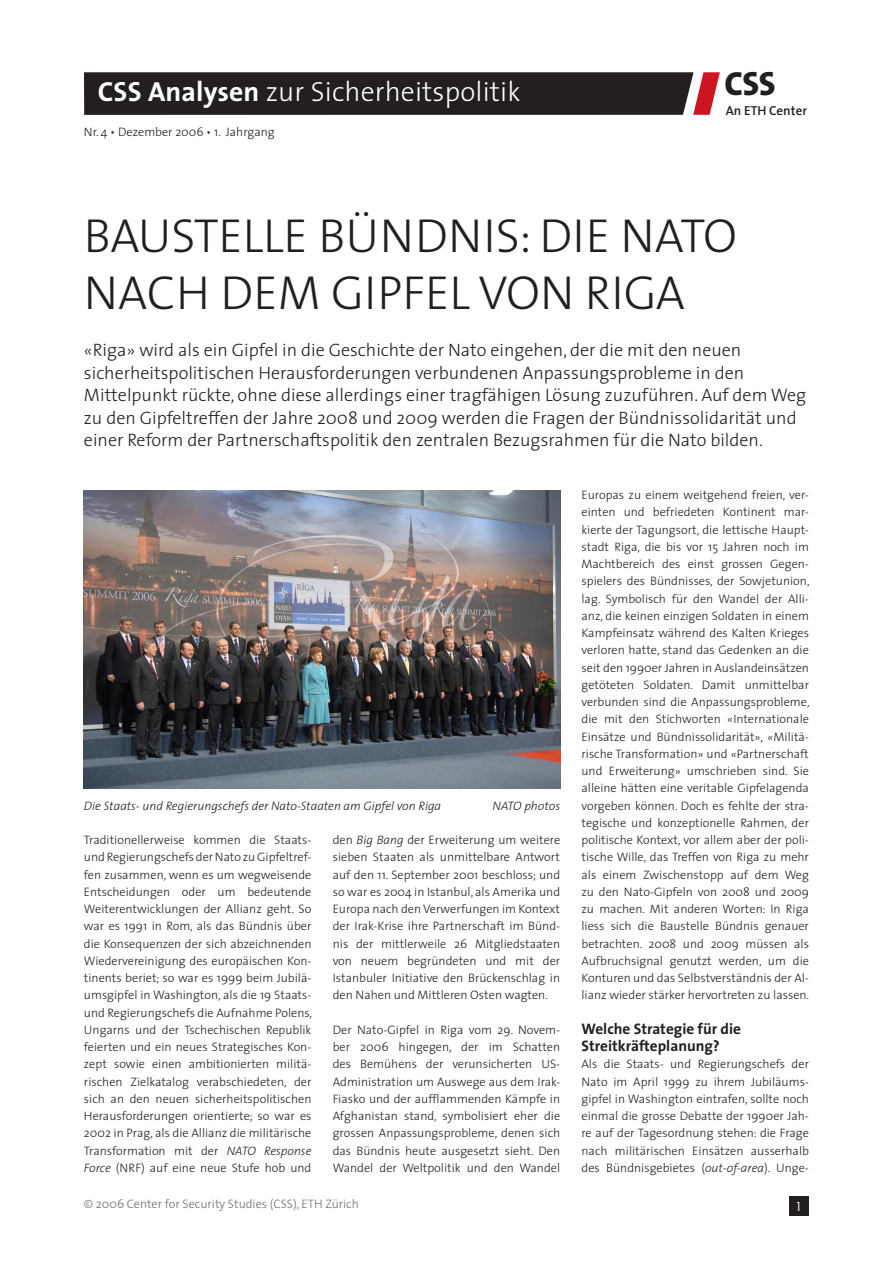
<style>
.page{position:relative;width:893px;height:1263px;background:#fff}
.page>*{position:absolute;margin:0;border:0;box-sizing:border-box;transform-origin:0 0}
._1_Haupttitel{font:300 48px/57px "The Sans";color:#231f20}
.t1{font:800 33.75px "The Sans";color:#231f20}
.t2{font:300 27.75px "The Sans";letter-spacing:.005em;color:#fff}
._2_lead{font:300 18px/22.5px "The Sans";color:#231f20}
._5_Untertitel{font:700 15.3px/17.2px "The Sans";color:#231f20}
.t3{font:600 13.05px "The Sans";color:#231f20}
._4_Text{font:300 12.3px/17.2px "The Sans";color:#231f20;text-align:justify}
._3_Bildlegende{font:italic 300 12.3px "The Sans";color:#231f20}
.t4{font:300 12.3px "The Sans";color:#6c6d70}
.s1{font-weight:700}
.s2{font-style:italic}
</style>
<div class="page">
<svg style="left:84px;top:72px;width:636px;height:43px;background:#2e2526"></svg>
<img style="left:84px;top:490px;width:476px;height:299px">
<div style="left:789px;top:1196px;width:20px;height:20px;background:#231f20"></div>
<p class="t2" style="left:98px;top:69px;width:424px"><span class="s1">CSS Analysen</span> zur Sicherheitspolitik</p>
<p class="_4_Text" style="left:84px;top:123px;width:192px">Nr. 4 • Dezember 2006 • 1. Jahrgang</p>
<p class="t1" style="left:724px;top:55px;width:53px">CSS</p>
<p class="t3" style="left:726px;top:99px;width:83px">An ETH Center</p>
<p class="_1_Haupttitel" style="left:84px;top:206px;width:329px">Baustelle Bündn</p>
<p class="_1_Haupttitel" style="left:84px;top:206px;width:654px;text-indent:399px">is: Die Nato nach dem Gipfel von Riga</p>
<p class="_2_lead" style="left:84px;top:338px;width:724px">«Riga» wird als ein Gipfel in die Geschichte der Nato eingehen, der die mit den neuen sicherheitspolitischen Herausforderungen verbundenen Anpassungsprobleme in den Mittelpunkt rückte, ohne diese allerdings einer tragfähigen Lösung zuzuführen. Auf dem Weg zu den Gipfeltreffen der Jahre 2008 und 2009 werden die Fragen der Bündnissolidarität und einer Reform der Partnerschaftspolitik den zentralen Bezugsrahmen für die Nato bilden.</p>
<p class="_3_Bildlegende" style="left:84px;top:795px;width:359px">Die Staats- und Regierungschefs der Nato-Staaten am Gipfel von Riga</p>
<p class="_3_Bildlegende" style="left:493px;top:795px;width:69px">NATO photos</p>
<p class="_4_Text" style="left:84px;top:831px;width:230px">Traditionellerweise kommen die Staats&shy;und Regierungschefs der Nato zu Gipfeltref&shy;fen zusammen, wenn es um wegweisende E ntscheidungen oder um bedeutende Weiterentwicklungen der Allianz geht. So war es 1991 in Rom, als das Bündnis über die Konsequenzen der sich abzeichnenden Wiedervereinigung des europäischen Kon&shy;tinents beriet; so war es 1999 beim Jubilä&shy;umsgipfel in Washington, als die 19 Staats&shy;und Regierungschefs die Aufnahme Polens, U ngarns und der Tschechischen Republik feierten und ein neues Strategisches Kon&shy;zept sowie einen ambitionierten militä&shy;rischen Zielkatalog verabschiedeten, der sich an den neuen sicherheitspolitischen Herausforderungen orientierte; so war es 2002 in Prag, als die Allianz die militärische Transformation mit der <span class="s2">NATO Response Force</span> (NRF) auf eine neue Stufe hob und</p>
<p class="_4_Text" style="left:333px;top:831px;width:229px">den <span class="s2">Big Bang</span> der E rweiterung um weitere sieben Staaten als unmittelbare Antwort auf den 11. September 2001 beschloss; und so war es 2004 in Istanbul, als Amerika und E uropa nach den Verwerfungen im Kontext der I rak-Krise ihre Partnerschaft im Bünd&shy;nis der mittlerweile 26 Mitgliedstaaten von neuem begründeten und mit der Istanbuler I nitiative den Brückenschlag in den Nahen und Mittleren Osten wagten.</p>
<p class="_4_Text" style="left:333px;top:1021px;width:229px">Der Nato-Gipfel in Riga vom 29. Novem&shy;ber 2006 hingegen, der im Schatten des Bemühens der verunsicherten US-Administration um Auswege aus dem I rak-Fiasko und der aufflammenden Kämpfe in Afghanistan stand, symbolisiert eher die grossen Anpassungsprobleme, denen sich das Bündnis heute ausgesetzt sieht. Den Wandel der Weltpolitik und den Wandel</p>
<p class="t4" style="left:84px;top:1194px;width:225px">© 2006 Center for Security Studies (CSS), ETH</p>
<p class="t4" style="left:325px;top:1194px;width:35px">Zürich</p>
<p class="_4_Text" style="left:581px;top:486px;width:230px">E uropas zu einem weitgehend freien, ver&shy;einten und befriedeten Kontinent mar&shy;kierte der Tagungsort, die lettische Haupt&shy;stadt Riga, die bis vor 15 Jahren noch im Machtbereich des einst grossen Gegen&shy;spielers des Bündnisses, der Sowjetunion, lag. Symbolisch für den Wandel der Alli&shy;anz, die keinen einzigen Soldaten in einem Kampfeinsatz während des Kalten Krieges verloren hatte, stand das Gedenken an die seit den 1990er Jahren in Auslandeinsätzen getöteten Soldaten. Damit unmittelbar verbunden sind die Anpassungsprobleme, die mit den Stichworten «I nternationale Einsätze und Bündnissolidarität», «Militä&shy;rische Transformation» und «Partnerschaft und E rweiterung» umschrieben sind. Sie alleine hätten eine veritable Gipfelagenda vorgeben können. Doch es fehlte der stra&shy;tegische und konzeptionelle Rahmen, der politische Kontext, vor allem aber der poli&shy;tische Wille, das Treffen von Riga zu mehr als einem Zwischenstopp auf dem Weg zu den Nato-Gipfeln von 2008 und 2009 zu machen. Mit anderen Worten: I n Riga liess sich die Baustelle Bündnis genauer betrachten. 2008 und 2009 müssen als Aufbruchsignal genutzt werden, um die Konturen und das Selbstverständnis der Al&shy;lianz wieder stärker hervortreten zu lassen.</p>
<p class="_5_Untertitel" style="left:581px;top:1020px;width:161px">Welche Strategie für die<br>Streitkräfteplanung?</p>
<p class="_4_Text" style="left:581px;top:1055px;width:229px">Als die Staats- und Regierungschefs der Nato im April 1999 zu ihrem Jubiläums&shy;gipfel in Washington eintrafen, sollte noch einmal die grosse Debatte der 1990er Jah&shy;re auf der Tagesordnung stehen: die Frage nach militärischen Einsätzen ausserhalb des Bündnisgebietes (<span class="s2">out-of-area</span>). U nge-</p>
</div>
